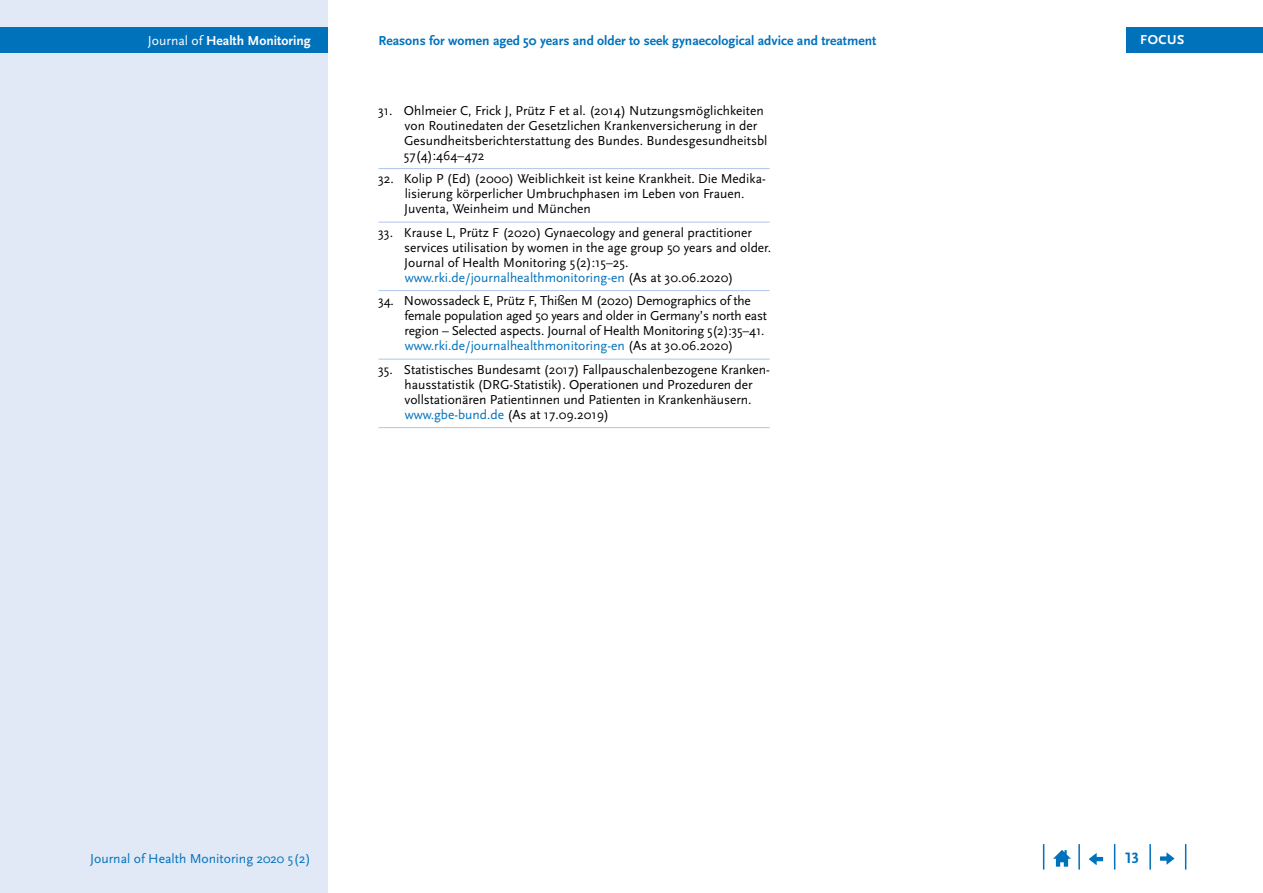
<style>
.page{position:relative;width:1263px;height:893px;background:#fff}
.page>*{position:absolute;margin:0;border:0;box-sizing:border-box;transform-origin:0 0}
.t1{font:700 15.75px "Scala Sans Pro";color:#0072bc}
.t2{font:700 13.65px "Scala Sans Pro";color:#0072bc}
.t3{font:13.65px "Scala Sans Pro";color:#0072bc}
.t4{font:700 13.65px "Scala Sans Pro";color:#fff}
.Literaturverzeichnis{font:13.5px/15px "Scala Sans Pro";color:#000}
.t5{font:700 13.5px "Scala Sans Pro";letter-spacing:.04em;color:#fff}
.s1{font-weight:400}
.s2{color:#0072bc}
</style>
<div class="page">
<div style="left:0;top:0;width:327px;height:893px;background:#e1e8f6"></div>
<div style="left:0;top:28px;width:327px;height:25px;background:#0072bc"></div>
<svg style="left:1185px;top:844px;width:1px;height:26px"></svg>
<hr style="left:1149px;top:844px;width:2px;height:26px;background:#0072bc">
<svg style="left:1114px;top:844px;width:1px;height:26px"></svg>
<hr style="left:1078px;top:844px;width:2px;height:26px;background:#0072bc">
<svg style="left:1043px;top:844px;width:1px;height:26px"></svg>
<svg style="left:1053px;top:850px;width:18px;height:17px"></svg>
<svg style="left:1089px;top:853px;width:14px;height:12px"></svg>
<svg style="left:1160px;top:852px;width:14px;height:13px"></svg>
<div style="left:1126px;top:28px;width:137px;height:25px;background:#0072bc"></div>
<hr style="left:378px;top:168px;width:392px;height:1px;background:#afc5e7">
<hr style="left:378px;top:222px;width:392px;height:1px;background:#afc5e7">
<hr style="left:378px;top:290px;width:392px;height:1px;background:#afc5e7">
<hr style="left:378px;top:359px;width:392px;height:1px;background:#afc5e7">
<hr style="left:378px;top:427px;width:392px;height:1px;background:#afc5e7">
<p class="t4" style="left:148px;top:33px;width:164px"><span class="s1">Journal of</span> Health Monitoring</p>
<p class="t2" style="left:378px;top:33px;width:499px">Reasons for women aged 50 years and older to seek gynaecological advice and treatment</p>
<p class="Literaturverzeichnis" style="left:404px;top:103px;width:365px;text-indent:-26px">31. Ohlmeier C, Frick J, Prütz F et al. (2014) Nutzungsmöglichkeiten von Routinedaten der Gesetzlichen Krankenversicherung in der Gesundheitsberichterstattung des Bundes. Bundesgesundheitsbl 57(4):464–472</p>
<p class="Literaturverzeichnis" style="left:404px;top:171px;width:363px;text-indent:-26px">32. Kolip P (Ed) (2000) Weiblichkeit ist keine Krankheit. Die Medika&shy;lisierung körperlicher Umbruchphasen im Leben von Frauen.<br>Juventa, Weinheim und München</p>
<p class="Literaturverzeichnis" style="left:404px;top:225px;width:368px;text-indent:-26px">33. Krause L, Prütz F (2020) Gynaecology and general practitioner services utilisation by women in the age group 50 years and older.<br>Journal of Health Monitoring 5(2):15–25. <span class="s2">www.rki.de/journalhealthmonitoring-en</span> (As at 30.06.2020)</p>
<p class="Literaturverzeichnis" style="left:404px;top:293px;width:364px;text-indent:-26px">34. Nowossadeck E, Prütz F, Thißen M (2020) Demographics of the female population aged 50 years and older in Germany’s north east region – Selected aspects. Journal of Health Monitoring 5(2):35–41. <span class="s2">www.rki.de/journalhealthmonitoring-en</span> (As at 30.06.2020)</p>
<p class="Literaturverzeichnis" style="left:404px;top:362px;width:367px;text-indent:-26px">35. Statistisches Bundesamt (2017) Fallpauschalenbezogene Kranken&shy;hausstatistik (DRG-Statistik). Operationen und Prozeduren der vollstationären Patientinnen und Patienten in Krankenhäusern. <span class="s2">www.gbe-bund.de</span> (As at 17.09.2019)</p>
<p class="t3" style="left:90px;top:850px;width:222px">Journal of Health Monitoring 2020 5(2)</p>
<p class="t5" style="left:1140px;top:32px;width:46px">FOCUS</p>
<p class="t1" style="left:1125px;top:849px;width:16px">13</p>
</div>
